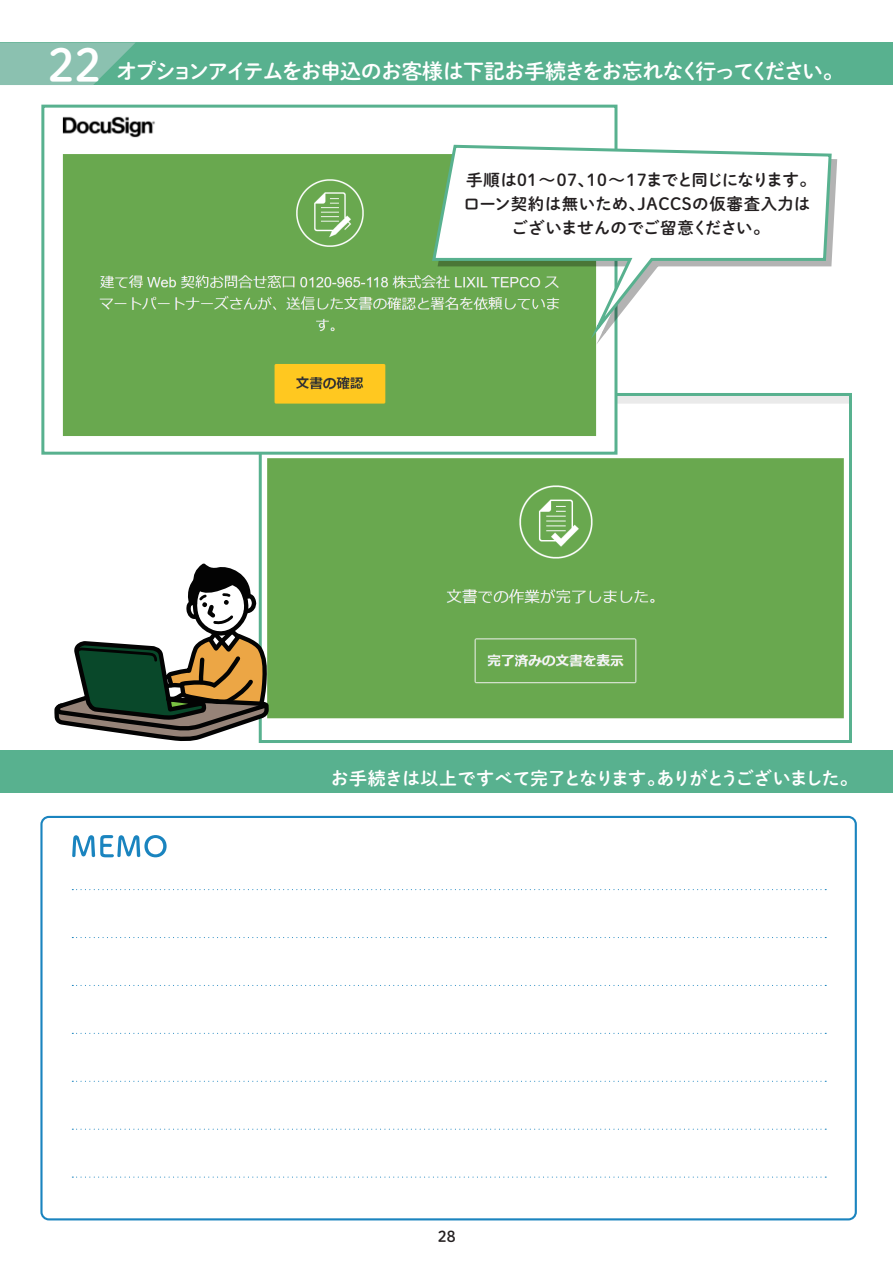
<style>
.page{position:relative;width:893px;height:1263px;background:#fff}
.page>*{position:absolute;margin:0;border:0;box-sizing:border-box;transform-origin:0 0}
.t1{font:45px "DNP Shuei M Go Std B";color:#fff}
.t2{font:21px "DNP Shuei M Go Std B";letter-spacing:-.085em;color:#fff}
.t3{font:18px "DNP Shuei M Go Std B";letter-spacing:-.045em;color:#fff}
.t4{font:16.5px/24px "DNP Shuei M Go Std B";letter-spacing:.01em;color:#231f20;text-align:center}
.t5{font:15px "DNP Shuei M Go Std B";color:#231f20}
</style>
<div class="page">
<div style="left:0;top:43px;width:893px;height:42px;background:#58b18f"></div>
<svg style="left:0;top:43px;width:135px;height:42px"></svg>
<img style="left:267px;top:397px;width:581px;height:322px">
<div style="left:259px;top:393px;width:593px;height:350px;border:3px solid #58b18f"></div>
<img style="left:62px;top:116px;width:551px;height:335px">
<div style="left:41px;top:105px;width:576px;height:350px;border:3px solid #58b18f"></div>
<svg style="left:430px;top:143px;width:403px;height:207px"></svg>
<svg style="left:54px;top:566px;width:217px;height:177px"></svg>
<div style="left:0;top:750px;width:893px;height:43px;background:#58b18f"></div>
<svg style="left:40px;top:816px;width:817px;height:404px"></svg>
<h1 class="t1" style="left:48px;top:32px;width:55px">22</h1>
<p class="t2" style="left:116px;top:55px;width:729px">オプションアイテムをお申込のお客様は下記お手続きをお忘れなく行ってください。</p>
<p class="t4" style="left:464px;top:167px;width:354px">手順は01～07、10～17までと同じになります。ローン契約は無いため、JACCSの仮審査入力はございませんのでご留意ください。</p>
<p class="t3" style="left:331px;top:765px;width:529px">お手続きは以上ですべて完了となります。ありがとうございました。</p>
<p class="t5" style="left:438px;top:1225px;width:19px">28</p>
</div>
